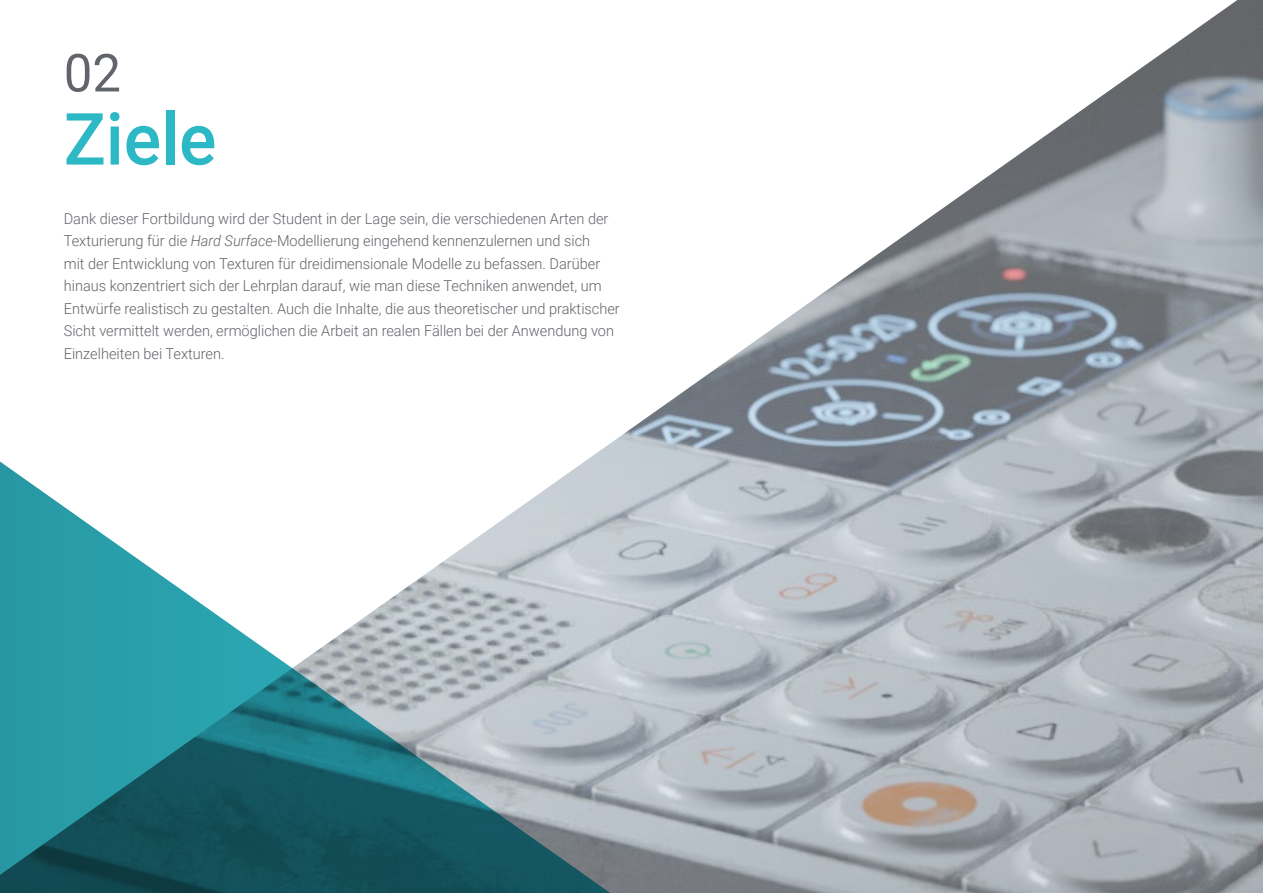
<style>
.page{position:relative;width:1263px;height:893px;background:#fff}
.page>*{position:absolute;margin:0;border:0;box-sizing:border-box;transform-origin:0 0}
.t1{font:500 72px "Roboto";color:#2db8c5}
.t2{font:52.5px "Roboto";color:#61646a}
.t3{font:300 15px/22.5px "Roboto";color:#61646a}
.s1{font-style:italic}
</style>
<div class="page">
<img style="left:607px;top:0;width:656px;height:893px">
<svg style="left:0;top:446px;width:640px;height:447px"></svg>
<h2 class="t2" style="left:64px;top:36px;width:59px">02</h2>
<h1 class="t1" style="left:64px;top:89px;width:154px">Ziele</h1>
<p class="t3" style="left:64px;top:207px;width:557px">Dank dieser Fortbildung wird der Student in der Lage sein, die verschiedenen Arten der Texturierung für die <span class="s1">Hard Surface</span>-Modellierung eingehend kennenzulernen und sich<br>mit der Entwicklung von Texturen für dreidimensionale Modelle zu befassen. Darüber hinaus konzentriert sich der Lehrplan darauf, wie man diese Techniken anwendet, um Entwürfe realistisch zu gestalten. Auch die Inhalte, die aus theoretischer und praktischer Sicht vermittelt werden, ermöglichen die Arbeit an realen Fällen bei der Anwendung von Einzelheiten bei Texturen.</p>
</div>
